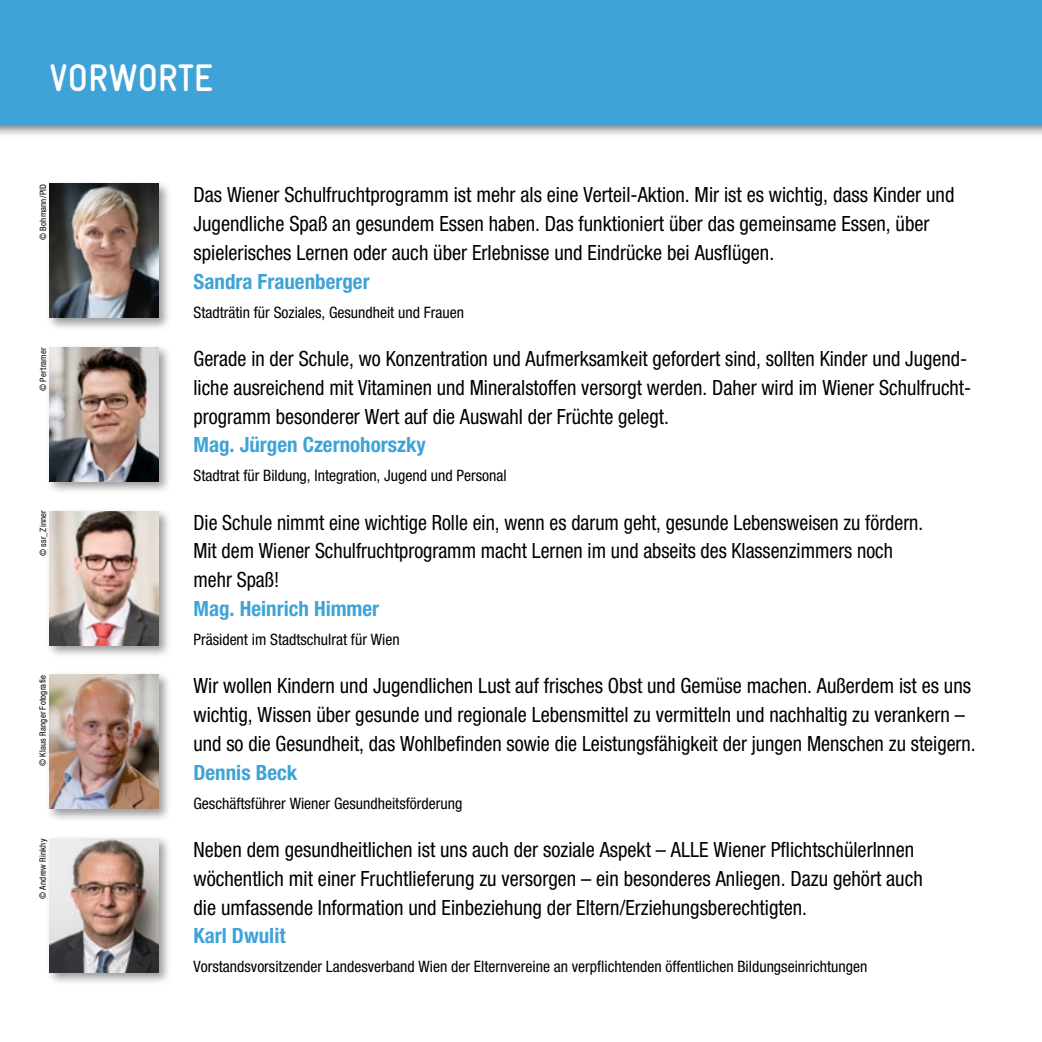
<style>
.page{position:relative;width:1042px;height:1042px;background:#fff}
.page>*{position:absolute;margin:0;border:0;box-sizing:border-box;transform-origin:0 0}
.t1{font:700 condensed 38.5px "Gravur";color:#fff}
.t2{font:condensed 21px/28.9px "Helvetica Neue LT Pro";color:#000}
.t3{font:condensed 21px/28.9px "Helvetica Neue LT Pro";color:#000;scale:.96 1}
.t4{font:condensed 21px/28.9px "Helvetica Neue LT Pro";color:#000;scale:.95 1}
.t5{font:700 condensed 21px "Helvetica Neue LT Pro";color:#3fa3d7}
.t6{font:condensed 15.75px "Helvetica Neue LT Pro";color:#000}
.t7{font:condensed 8.75px "Helvetica Neue LT Pro";letter-spacing:.025em;color:#000}
</style>
<div class="page">
<div style="left:0;top:0;width:1042px;height:138px;background:#000;opacity:.6"></div>
<div style="left:0;top:0;width:1042px;height:124px;background:#3fa3d7"></div>
<div style="left:46px;top:180px;width:126px;height:151px;background:#000;opacity:.4"></div>
<img style="left:50px;top:184px;width:109px;height:134px">
<div style="left:46px;top:671px;width:126px;height:151px;background:#000;opacity:.4"></div>
<img style="left:50px;top:675px;width:109px;height:133px">
<div style="left:46px;top:835px;width:126px;height:151px;background:#000;opacity:.4"></div>
<img style="left:50px;top:838px;width:109px;height:134px">
<div style="left:46px;top:507px;width:126px;height:151px;background:#000;opacity:.4"></div>
<img style="left:50px;top:511px;width:109px;height:134px">
<div style="left:46px;top:344px;width:126px;height:151px;background:#000;opacity:.4"></div>
<img style="left:50px;top:347px;width:109px;height:134px">
<h1 class="t1" style="left:50px;top:56px;width:108px">VORWORTE</h1>
<p class="t7" style="left:38px;top:240px;width:57px;rotate:-90deg">© Bohmann/PID</p>
<p class="t7" style="left:38px;top:391px;width:45px;rotate:-90deg">© Pertramer</p>
<p class="t7" style="left:38px;top:556px;width:47px;rotate:-90deg">© ssr_Zinner</p>
<p class="t7" style="left:38px;top:766px;width:92px;rotate:-90deg">© Klaus Ranger Fotografie</p>
<p class="t7" style="left:38px;top:899px;width:62px;rotate:-90deg">© Andrew Rinkhy</p>
<p class="t2" style="left:193px;top:180px;width:762px">Das Wiener Schulfruchtprogramm ist mehr als eine Verteil-Aktion. Mir ist es wichtig, dass Kinder und<br>Jugendliche Spaß an gesundem Essen haben. Das funktioniert über das gemeinsame Essen, über spielerisches Lernen oder auch über Erlebnisse und Eindrücke bei Ausflügen.</p>
<p class="t5" style="left:193px;top:269px;width:178px">Sandra Frauenberger</p>
<p class="t6" style="left:193px;top:303px;width:272px">Stadträtin für Soziales, Gesundheit und Frauen</p>
<p class="t3" style="left:193px;top:344px;width:811px">Gerade in der Schule, wo Konzentration und Aufmerksamkeit gefordert sind, sollten Kinder und Jugend&shy;liche ausreichend mit Vitaminen und Mineralstoffen versorgt werden. Daher wird im Wiener Schulfrucht&shy;programm besonderer Wert auf die Auswahl der Früchte gelegt.</p>
<p class="t5" style="left:193px;top:432px;width:234px">Mag. Jürgen Czernohorszky</p>
<p class="t6" style="left:193px;top:467px;width:315px">Stadtrat für Bildung, Integration, Jugend und Personal</p>
<p class="t4" style="left:193px;top:507px;width:769px">Die Schule nimmt eine wichtige Rolle ein, wenn es darum geht, gesunde Lebensweisen zu fördern.<br>Mit dem Wiener Schulfruchtprogramm macht Lernen im und abseits des Klassenzimmers noch mehr Spaß!</p>
<p class="t5" style="left:193px;top:596px;width:187px">Mag. Heinrich Himmer</p>
<p class="t6" style="left:193px;top:630px;width:208px">Präsident im Stadtschulrat für Wien</p>
<p class="t2" style="left:193px;top:671px;width:784px">Wir wollen Kindern und Jugendlichen Lust auf frisches Obst und Gemüse machen. Außerdem ist es uns wichtig, Wissen über gesunde und regionale Lebensmittel zu vermitteln und nachhaltig zu verankern – und so die Gesundheit, das Wohlbefinden sowie die Leistungsfähigkeit der jungen Menschen zu steigern.</p>
<p class="t5" style="left:193px;top:759px;width:105px">Dennis Beck</p>
<p class="t6" style="left:193px;top:794px;width:270px">Geschäftsführer Wiener Gesundheitsförderung</p>
<p class="t2" style="left:193px;top:835px;width:731px">Neben dem gesundheitlichen ist uns auch der soziale Aspekt – ALLE Wiener PflichtschülerInnen wöchentlich mit einer Fruchtlieferung zu versorgen – ein besonderes Anliegen. Dazu gehört auch die umfassende Information und Einbeziehung der Eltern/Erziehungsberechtigten.</p>
<p class="t5" style="left:193px;top:923px;width:94px">Karl Dwulit</p>
<p class="t6" style="left:193px;top:957px;width:675px">Vorstandsvorsitzender Landesverband Wien der Elternvereine an verpflichtenden öffentlichen Bildungseinrichtungen</p>
</div>
